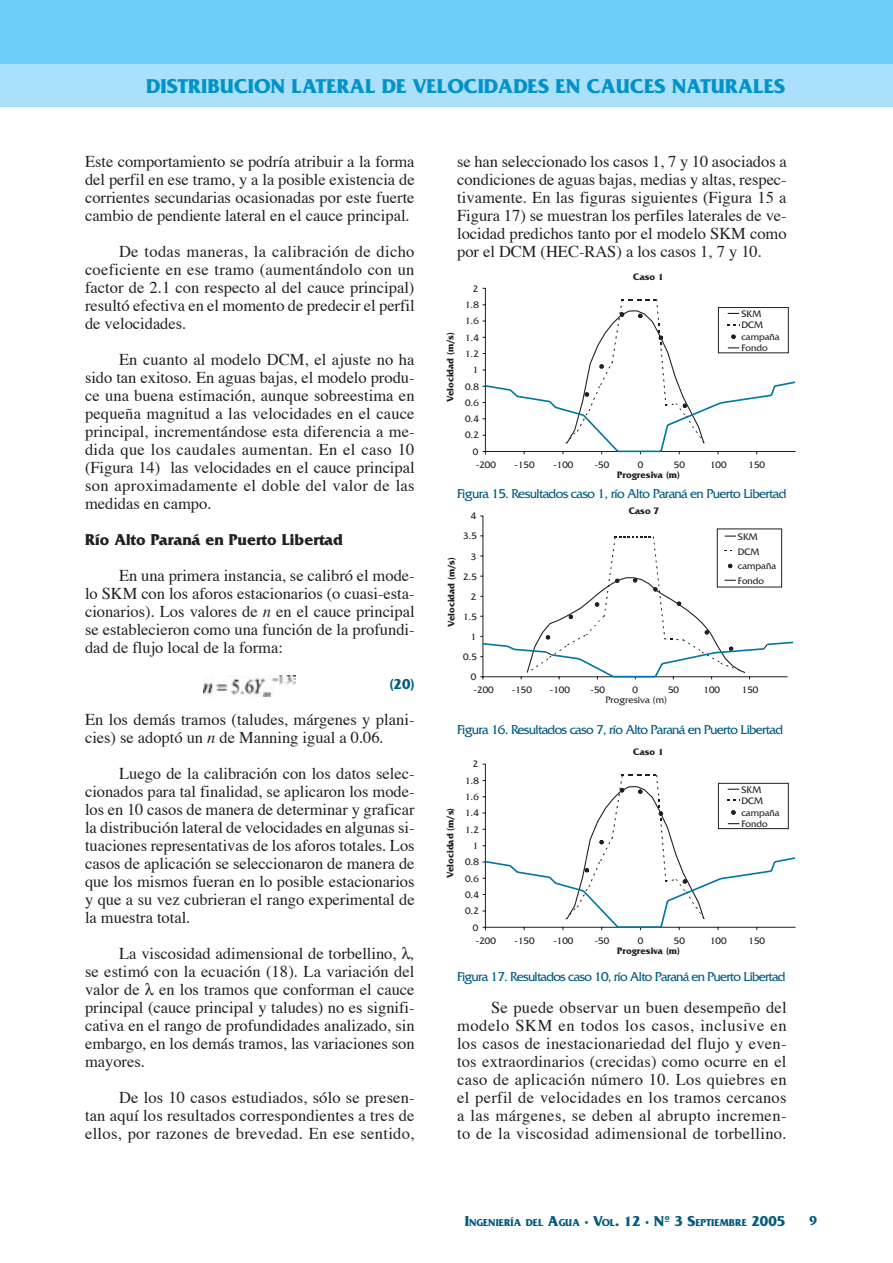
<style>
.page{position:relative;width:893px;height:1263px;background:#fff}
.page>*{position:absolute;margin:0;border:0;box-sizing:border-box;transform-origin:0 0}
.t1{font:700 21px "Friz Quadrata";color:#0092c8}
.t2{font:16.5px/18px "Times";color:#231f20;text-align:justify}
.t3{font:700 16.5px "Friz Quadrata";color:#231f20}
.t4{font:700 15px "Friz Quadrata";color:#005b7f}
.t5{font:13.5px "Friz Quadrata";letter-spacing:-.05em;color:#005b7f}
.t6{font:700 13.5px "Friz Quadrata";color:#005b7f}
.t7{font:700 10.5px "Friz Quadrata";color:#005b7f}
.t8{font:9.75px/11.6px "Friz Quadrata";color:#231f20}
.t9{font:700 9.75px "Friz Quadrata";color:#231f20}
.s1{font-style:italic}
.s2{font-size:15px}
</style>
<div class="page">
<div style="left:0;top:0;width:893px;height:106px;background:#aae0f9"></div>
<div style="left:0;top:0;width:893px;height:64px;background:#6bcff6"></div>
<img style="left:204px;top:676px;width:92px;height:20px">
<hr style="left:485px;top:288px;width:1px;height:163px;background:#231f20">
<svg style="left:482px;top:299px;width:314px;height:155px"></svg>
<hr style="left:483px;top:516px;width:1px;height:161px;background:#231f20">
<svg style="left:480px;top:535px;width:314px;height:144px"></svg>
<hr style="left:485px;top:764px;width:1px;height:163px;background:#231f20">
<svg style="left:482px;top:775px;width:314px;height:155px"></svg>
<p class="t1" style="left:146px;top:75px;width:640px">DISTRIBUCION LATERAL DE VELOCIDADES EN CAUCES NATURALES</p>
<p class="t2" style="left:85px;top:153px;width:331px">Este comportamiento se podría atribuir a la forma del perfil en ese tramo, y a la posible existencia de corrientes secundarias ocasionadas por este fuerte cambio de pendiente lateral en el cauce principal.</p>
<p class="t2" style="left:85px;top:243px;width:331px;text-indent:34px">De todas maneras, la calibración de dicho coeficiente en ese tramo (aumentándolo con un factor de 2.1 con respecto al del cauce principal) resultó efectiva en el momento de predecir el perfil de velocidades.</p>
<p class="t2" style="left:85px;top:351px;width:331px;text-indent:34px">En cuanto al modelo DCM, el ajuste no ha sido tan exitoso. En aguas bajas, el modelo produ&shy;ce una buena estimación, aunque sobreestima en pequeña magnitud a las velocidades en el cauce principal, incrementándose esta diferencia a me&shy;dida que los caudales aumentan. En el caso 10 (Figura 14) las velocidades en el cauce principal son aproximadamente el doble del valor de las medidas en campo.</p>
<p class="t3" style="left:85px;top:530px;width:260px">Río Alto Paraná en Puerto Libertad</p>
<p class="t2" style="left:85px;top:567px;width:331px;text-indent:34px">En una primera instancia, se calibró el mode&shy;lo SKM con los aforos estacionarios (o cuasi-esta&shy;cionarios). Los valores de <span class="s1">n</span> en el cauce principal se establecieron como una función de la profundi&shy;dad de flujo local de la forma:</p>
<p class="t4" style="left:389px;top:676px;width:27px">(20)</p>
<p class="t2" style="left:85px;top:711px;width:331px">En los demás tramos (taludes, márgenes y plani&shy;cies) se adoptó un <span class="s1">n</span> de Manning igual a 0.06.</p>
<p class="t2" style="left:85px;top:765px;width:331px;text-indent:34px">Luego de la calibración con los datos selec&shy;cionados para tal finalidad, se aplicaron los mode&shy;los en 10 casos de manera de determinar y graficar la distribución lateral de velocidades en algunas si&shy;tuaciones representativas de los aforos totales. Los casos de aplicación se seleccionaron de manera de que los mismos fueran en lo posible estacionarios y que a su vez cubrieran el rango experimental de la muestra total.</p>
<p class="t2" style="left:85px;top:945px;width:331px;text-indent:34px">La viscosidad adimensional de torbellino, ●<span class="s1">, </span>se estimó con la ecuación (18). La variación del valor de ● en los tramos que conforman el cauce principal (cauce principal y taludes) no es signifi&shy;cativa en el rango de profundidades analizado, sin embargo, en los demás tramos, las variaciones son mayores.</p>
<p class="t2" style="left:85px;top:1089px;width:331px;text-indent:34px">De los 10 casos estudiados, sólo se presen&shy;tan aquí los resultados correspondientes a tres de ellos, por razones de brevedad. En ese sentido,</p>
<p class="t2" style="left:457px;top:153px;width:331px">se han seleccionado los casos 1, 7 y 10 asociados a condiciones de aguas bajas, medias y altas, respec&shy;tivamente. En las figuras siguientes (Figura 15 a Figura 17) se muestran los perfiles laterales de ve&shy;locidad predichos tanto por el modelo SKM como por el DCM (HEC-RAS) a los casos 1, 7 y 10.</p>
<p class="t9" style="left:445px;top:402px;width:71px;rotate:-90deg">Velocidad (m/s)</p>
<p class="t8" style="left:473px;top:283px;width:7px">2</p>
<p class="t8" style="left:465px;top:299px;width:15px">1.8</p>
<p class="t8" style="left:465px;top:315px;width:15px">1.6</p>
<p class="t8" style="left:465px;top:332px;width:15px">1.4</p>
<p class="t8" style="left:465px;top:348px;width:15px">1.2</p>
<p class="t8" style="left:473px;top:364px;width:7px">1</p>
<p class="t8" style="left:465px;top:381px;width:15px">0.8</p>
<p class="t8" style="left:465px;top:397px;width:15px">0.6</p>
<p class="t8" style="left:465px;top:413px;width:15px">0.4</p>
<p class="t8" style="left:465px;top:429px;width:15px">0.2</p>
<p class="t8" style="left:473px;top:446px;width:7px">0</p>
<p class="t9" style="left:633px;top:271px;width:32px">Caso 1</p>
<p class="t8" style="left:741px;top:308px;width:40px">SKM<br>DCM campaña<br>Fondo</p>
<p class="t8" style="left:476px;top:459px;width:22px">-200</p>
<p class="t8" style="left:515px;top:459px;width:22px">-150</p>
<p class="t8" style="left:553px;top:459px;width:22px">-100</p>
<p class="t8" style="left:595px;top:459px;width:16px">-50</p>
<p class="t8" style="left:638px;top:459px;width:7px">0</p>
<p class="t8" style="left:674px;top:459px;width:13px">50</p>
<p class="t8" style="left:710px;top:459px;width:18px">100</p>
<p class="t8" style="left:748px;top:459px;width:18px">150</p>
<p class="t9" style="left:617px;top:470px;width:64px">Progresiva (m)</p>
<p class="t5" style="left:457px;top:486px;width:331px">Figura 15. Resultados caso 1, río Alto Paraná en Puerto Libertad</p>
<p class="t8" style="left:471px;top:510px;width:7px">4</p>
<p class="t8" style="left:463px;top:530px;width:15px">3.5</p>
<p class="t8" style="left:471px;top:551px;width:7px">3</p>
<p class="t9" style="left:446px;top:627px;width:71px;rotate:-90deg">Velocidad (m/s)</p>
<p class="t8" style="left:463px;top:571px;width:15px">2.5</p>
<p class="t8" style="left:471px;top:591px;width:7px">2</p>
<p class="t8" style="left:463px;top:611px;width:15px">1.5</p>
<p class="t8" style="left:471px;top:631px;width:7px">1</p>
<p class="t8" style="left:463px;top:651px;width:15px">0.5</p>
<p class="t8" style="left:471px;top:671px;width:7px">0</p>
<p class="t9" style="left:629px;top:505px;width:32px">Caso 7</p>
<p class="t8" style="left:738px;top:529px;width:40px;line-height:14.7px">SKM<br>DCM campaña<br>Fondo</p>
<p class="t8" style="left:474px;top:684px;width:22px">-200</p>
<p class="t8" style="left:512px;top:684px;width:22px">-150</p>
<p class="t8" style="left:550px;top:684px;width:22px">-100</p>
<p class="t8" style="left:590px;top:684px;width:16px">-50</p>
<p class="t8" style="left:633px;top:684px;width:7px">0</p>
<p class="t8" style="left:668px;top:684px;width:13px">50</p>
<p class="t8" style="left:704px;top:684px;width:18px">100</p>
<p class="t8" style="left:742px;top:684px;width:18px">150</p>
<p class="t8" style="left:605px;top:694px;width:63px">Progresiva (m)</p>
<p class="t5" style="left:457px;top:722px;width:328px">Figura 16. Resultados caso 7, río Alto Paraná en Puerto Libertad</p>
<p class="t9" style="left:445px;top:877px;width:71px;rotate:-90deg">Velocidad (m/s)</p>
<p class="t8" style="left:473px;top:758px;width:7px">2</p>
<p class="t8" style="left:465px;top:775px;width:15px">1.8</p>
<p class="t8" style="left:465px;top:791px;width:15px">1.6</p>
<p class="t8" style="left:465px;top:807px;width:15px">1.4</p>
<p class="t8" style="left:465px;top:824px;width:15px">1.2</p>
<p class="t8" style="left:473px;top:840px;width:7px">1</p>
<p class="t8" style="left:465px;top:856px;width:15px">0.8</p>
<p class="t8" style="left:465px;top:873px;width:15px">0.6</p>
<p class="t8" style="left:465px;top:889px;width:15px">0.4</p>
<p class="t8" style="left:465px;top:905px;width:15px">0.2</p>
<p class="t8" style="left:473px;top:922px;width:7px">0</p>
<p class="t9" style="left:633px;top:747px;width:32px">Caso 1</p>
<p class="t8" style="left:741px;top:784px;width:40px">SKM<br>DCM campaña<br>Fondo</p>
<p class="t8" style="left:476px;top:935px;width:22px">-200</p>
<p class="t8" style="left:515px;top:935px;width:22px">-150</p>
<p class="t8" style="left:553px;top:935px;width:22px">-100</p>
<p class="t8" style="left:595px;top:935px;width:16px">-50</p>
<p class="t8" style="left:638px;top:935px;width:7px">0</p>
<p class="t8" style="left:674px;top:935px;width:13px">50</p>
<p class="t8" style="left:710px;top:935px;width:18px">100</p>
<p class="t8" style="left:748px;top:935px;width:18px">150</p>
<p class="t9" style="left:617px;top:946px;width:64px">Progresiva (m)</p>
<p class="t5" style="left:457px;top:969px;width:330px">Figura 17. Resultados caso 10, río Alto Paraná en Puerto Libertad</p>
<p class="t2" style="left:457px;top:999px;width:331px;text-indent:34px">Se puede observar un buen desempeño del modelo SKM en todos los casos, inclusive en los casos de inestacionariedad del flujo y even&shy;tos extraordinarios (crecidas) como ocurre en el caso de aplicación número 10. Los quiebres en el perfil de velocidades en los tramos cercanos a las márgenes, se deben al abrupto incremen&shy;to de la viscosidad adimensional de torbellino.</p>
<p class="t7" style="left:465px;top:1216px;width:322px"><span class="s2">I</span>NGENIERÍA DEL <span class="s2">A</span>GUA <span class="s2">· V</span>OL<span class="s2">. 12 · Nº 3 S</span>EPTIEMBRE <span class="s2">2005</span></p>
<p class="t6" style="left:809px;top:1213px;width:9px">9</p>
</div>
